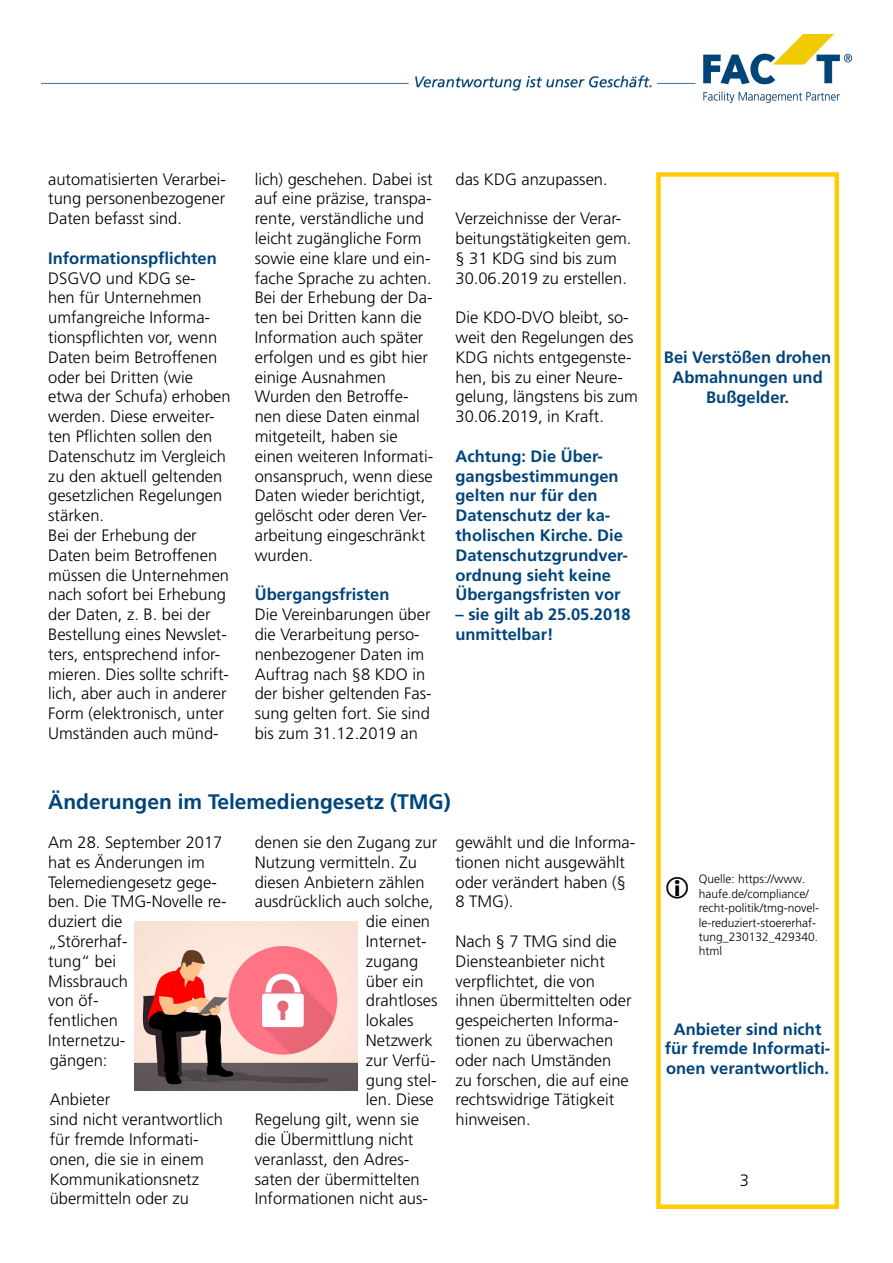
<style>
.page{position:relative;width:893px;height:1263px;background:#fff}
.page>*{position:absolute;margin:0;border:0;box-sizing:border-box;transform-origin:0 0}
.t1{font:700 21px "Frutiger LT Pro";color:#00447c}
.t2{font:300 16.5px/19.8px "Frutiger LT Pro";color:#000}
.t3{font:700 16.5px/19.8px "Frutiger LT Pro";color:#00447c;text-align:center}
.t4{font:300 12px/14.4px "Frutiger LT Pro";color:#000}
</style>
<div class="page">
<img style="left:42px;top:35px;width:809px;height:68px">
<div style="left:656px;top:172px;width:183px;height:1037px;border:4px solid #ffcb05"></div>
<img style="left:134px;top:921px;width:223px;height:170px">
<p class="t2" style="left:48px;top:169px;width:179px;text-align:justify">automatisierten Verarbei&shy;tung personenbezogener Daten befasst sind.</p>
<p class="t3" style="left:48px;top:248px;width:170px">Informationspflichten</p>
<p class="t2" style="left:48px;top:268px;width:184px">DSGVO und KDG se-<br>hen für Unternehmen umfangreiche Informa&shy;tionspflichten vor, wenn<br>Daten beim Betroffenen oder bei Dritten (wie etwa der Schufa) erhoben werden. Diese erweiter&shy;ten Pflichten sollen den<br>Datenschutz im Vergleich zu den aktuell geltenden gesetzlichen Regelungen stärken.<br>Bei der Erhebung der<br>Daten beim Betroffenen müssen die Unternehmen nach sofort bei Erhebung der Daten, z. B. bei der<br>Bestellung eines Newslet&shy;ters, entsprechend infor&shy;mieren. Dies sollte schrift&shy;lich, aber auch in anderer<br>Form (elektronisch, unter<br>Umständen auch münd-</p>
<p class="t2" style="left:255px;top:169px;width:180px">lich) geschehen. Dabei ist auf eine präzise, transpa&shy;rente, verständliche und leicht zugängliche Form sowie eine klare und ein&shy;fache Sprache zu achten.<br>Bei der Erhebung der Da&shy;ten bei Dritten kann die<br>Information auch später erfolgen und es gibt hier einige Ausnahmen<br>Wurden den Betroffe&shy;nen diese Daten einmal mitgeteilt, haben sie einen weiteren Informati&shy;onsanspruch, wenn diese<br>Daten wieder berichtigt, gelöscht oder deren Ver&shy;arbeitung eingeschränkt wurden.</p>
<p class="t3" style="left:255px;top:585px;width:136px">Übergangsfristen</p>
<p class="t2" style="left:255px;top:605px;width:178px">Die Vereinbarungen über die Verarbeitung perso&shy;nenbezogener Daten im<br>Auftrag nach §8 KDO in der bisher geltenden Fas&shy;sung gelten fort. Sie sind bis zum 31.12.2019 an</p>
<p class="t2" style="left:455px;top:169px;width:154px">das KDG anzupassen.</p>
<p class="t2" style="left:455px;top:209px;width:178px">Verzeichnisse der Verar&shy;beitungstätigkeiten gem. § 31 KDG sind bis zum<br>30.06.2019 zu erstellen.</p>
<p class="t2" style="left:455px;top:308px;width:184px">Die KDO-DVO bleibt, so&shy;weit den Regelungen des<br>KDG nichts entgegenste&shy;hen, bis zu einer Neure&shy;gelung, längstens bis zum<br>30.06.2019, in Kraft.</p>
<p class="t3" style="left:455px;top:446px;width:174px;text-align:left">Achtung: Die Über&shy;gangsbestimmungen gelten nur für den<br>Datenschutz der ka&shy;tholischen Kirche. Die<br>Datenschutzgrundver&shy;ordnung sieht keine<br>Übergangsfristen vor</p>
<p class="t3" style="left:455px;top:605px;width:177px;text-align:left">– sie gilt ab 25.05.2018 unmittelbar!</p>
<p class="t1" style="left:48px;top:789px;width:404px">Änderungen im Telemediengesetz (TMG)</p>
<p class="t2" style="left:48px;top:832px;width:180px">Am 28. September 2017 hat es Änderungen im<br>Telemediengesetz gege&shy;ben. Die TMG-Novelle re&shy;duziert die<br>„Störerhaf-<br>tung“ bei<br>Missbrauch<br>von öf-<br>fentlichen<br>Internetzu-<br>gängen:</p>
<p class="t2" style="left:50px;top:1090px;width:175px">Anbieter<br>sind nicht verantwortlich für fremde Informati&shy;onen, die sie in einem<br>Kommunikationsnetz übermitteln oder zu</p>
<p class="t2" style="left:455px;top:832px;width:181px">gewählt und die Informa&shy;tionen nicht ausgewählt oder verändert haben (§<br>8 TMG).</p>
<p class="t2" style="left:455px;top:931px;width:178px">Nach § 7 TMG sind die<br>Diensteanbieter nicht verpflichtet, die von ihnen übermittelten oder gespeicherten Informa&shy;tionen zu überwachen oder nach Umständen zu forschen, die auf eine rechtswidrige Tätigkeit hinweisen.</p>
<p class="t2" style="left:255px;top:832px;width:184px">denen sie den Zugang zur</p>
<p class="t2" style="left:255px;top:852px;width:164px">Nutzung vermitteln. Zu</p>
<p class="t2" style="left:255px;top:872px;width:171px">diesen Anbietern zählen</p>
<p class="t2" style="left:255px;top:892px;width:180px">ausdrücklich auch solche,</p>
<p class="t2" style="left:366px;top:912px;width:66px">die einen</p>
<p class="t2" style="left:366px;top:931px;width:62px">Internet-</p>
<p class="t2" style="left:366px;top:951px;width:54px">zugang</p>
<p class="t2" style="left:366px;top:971px;width:59px">über ein</p>
<p class="t2" style="left:366px;top:991px;width:73px">drahtloses</p>
<p class="t2" style="left:366px;top:1011px;width:49px">lokales</p>
<p class="t2" style="left:366px;top:1030px;width:68px">Netzwerk</p>
<p class="t2" style="left:366px;top:1050px;width:71px">zur Verfü-</p>
<p class="t2" style="left:366px;top:1070px;width:72px">gung stel-</p>
<p class="t2" style="left:366px;top:1090px;width:69px">len. Diese</p>
<p class="t2" style="left:255px;top:1110px;width:166px">Regelung gilt, wenn sie</p>
<p class="t2" style="left:255px;top:1129px;width:160px">die Übermittlung nicht</p>
<p class="t2" style="left:255px;top:1149px;width:156px">veranlasst, den Adres-</p>
<p class="t2" style="left:255px;top:1169px;width:166px">saten der übermittelten</p>
<p class="t2" style="left:255px;top:1189px;width:175px">Informationen nicht aus-</p>
<p class="t3" style="left:664px;top:348px;width:169px">Bei Verstößen drohen<br>Abmahnungen und<br>Bußgelder.</p>
<p class="t4" style="left:699px;top:872px;width:122px">Quelle: https://www. haufe.de/compliance/ recht-politik/tmg-novel&shy;le-reduziert-stoererhaf&shy;tung_230132_429340. html</p>
<p class="t3" style="left:665px;top:1019px;width:167px">Anbieter sind nicht für fremde Informati&shy;onen verantwortlich.</p>
<p class="t2" style="left:740px;top:1170px;width:11px">3</p>
</div>
